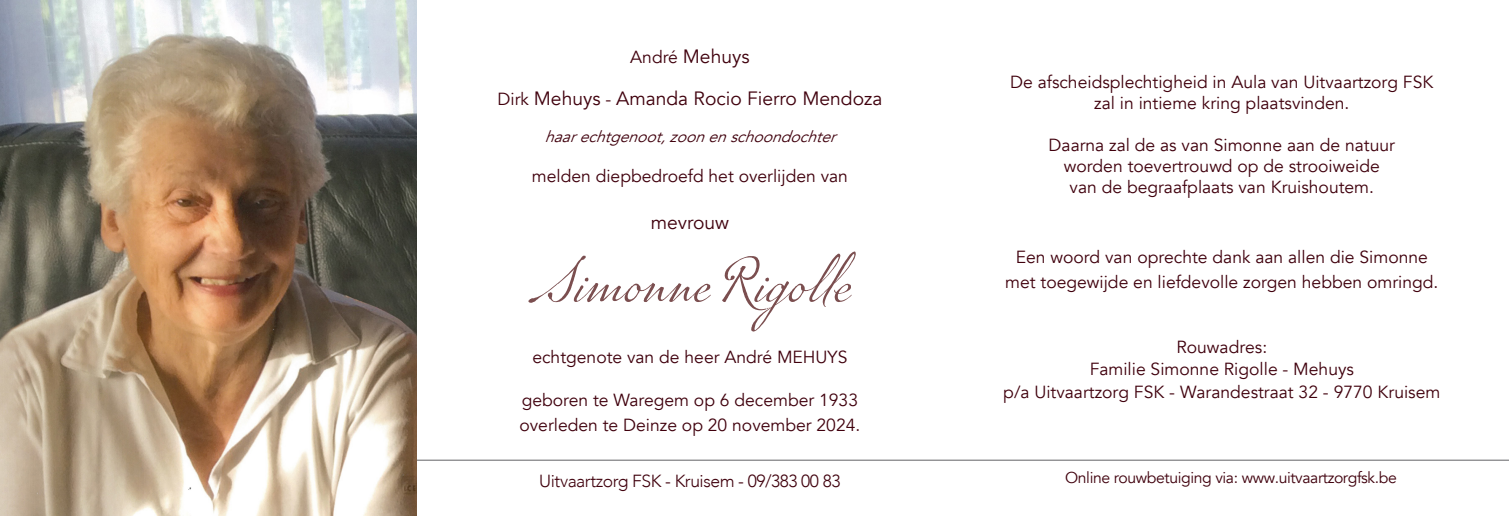
<style>
.page{position:relative;width:1509px;height:516px;background:#fff}
.page>*{position:absolute;margin:0;border:0;box-sizing:border-box;transform-origin:0 0}
.t1{font:77px "P22 Marcel Script Pro";color:#7b4e4f}
.t2{font:19.25px/42px "Avenir";color:#40000d;text-align:center}
.t3{font:17.5px/21px "Avenir";color:#40000d;text-align:center}
.t4{font:300 17.5px "Avenir";letter-spacing:-.025em;color:#40000d}
.t5{font:15.75px "Avenir";letter-spacing:-.025em;color:#40000d}
.t6{font:italic 15.75px "Avenir";color:#40000d}
.s1{font-size:17.5px}
</style>
<div class="page">
<hr style="left:0;top:460px;width:1508px;height:1px;background:#636366">
<img style="left:0;top:0;width:417px;height:516px">
<p class="t2" style="left:497px;top:35px;width:386px"><span class="s1">André</span> Mehuys<br><span class="s1">Dirk</span> Mehuys <span class="s1">-</span> Amanda Rocio Fierro Mendoza</p>
<p class="t6" style="left:544px;top:128px;width:299px">haarechtgenoot,zoonenschoondochter</p>
<p class="t3" style="left:531px;top:166px;width:317px">melden diepbedroefd het overlijden van</p>
<p class="t2" style="left:650px;top:201px;width:80px">mevrouw</p>
<h1 class="t1" style="left:528px;top:230px;width:324px">Simonne Rigolle</h1>
<p class="t3" style="left:532px;top:347px;width:316px">echtgenote van de heer André MEHUYS</p>
<p class="t3" style="left:519px;top:388px;width:342px;line-height:24.5px;text-align:left">geboren te Waregem op 6 december 1933 overleden te Deinze op 20 november 2024.</p>
<p class="t3" style="left:1010px;top:72px;width:424px">De afscheidsplechtigheid in Aula van Uitvaartzorg FSK zal in intieme kring plaatsvinden.</p>
<p class="t3" style="left:1048px;top:135px;width:348px">Daarna zal de as van Simonne aan de natuur worden toevertrouwd op de strooiweide van de begraafplaats van Kruishoutem.</p>
<p class="t3" style="left:1005px;top:245px;width:434px;line-height:24.5px">Een woord van oprechte dank aan allen die Simonne met toegewijde en liefdevolle zorgen hebben omringd.</p>
<p class="t3" style="left:1003px;top:336px;width:438px;line-height:22.8px">Rouwadres:<br>Familie Simonne Rigolle - Mehuys<br>p/a Uitvaartzorg FSK - Warandestraat 32 - 9770 Kruisem</p>
<p class="t4" style="left:539px;top:470px;width:303px">Uitvaartzorg FSK - Kruisem - 09/383 00 83</p>
<p class="t5" style="left:1065px;top:468px;width:333px">Online rouwbetuiging via: www.uitvaartzorgfsk.be</p>
</div>
